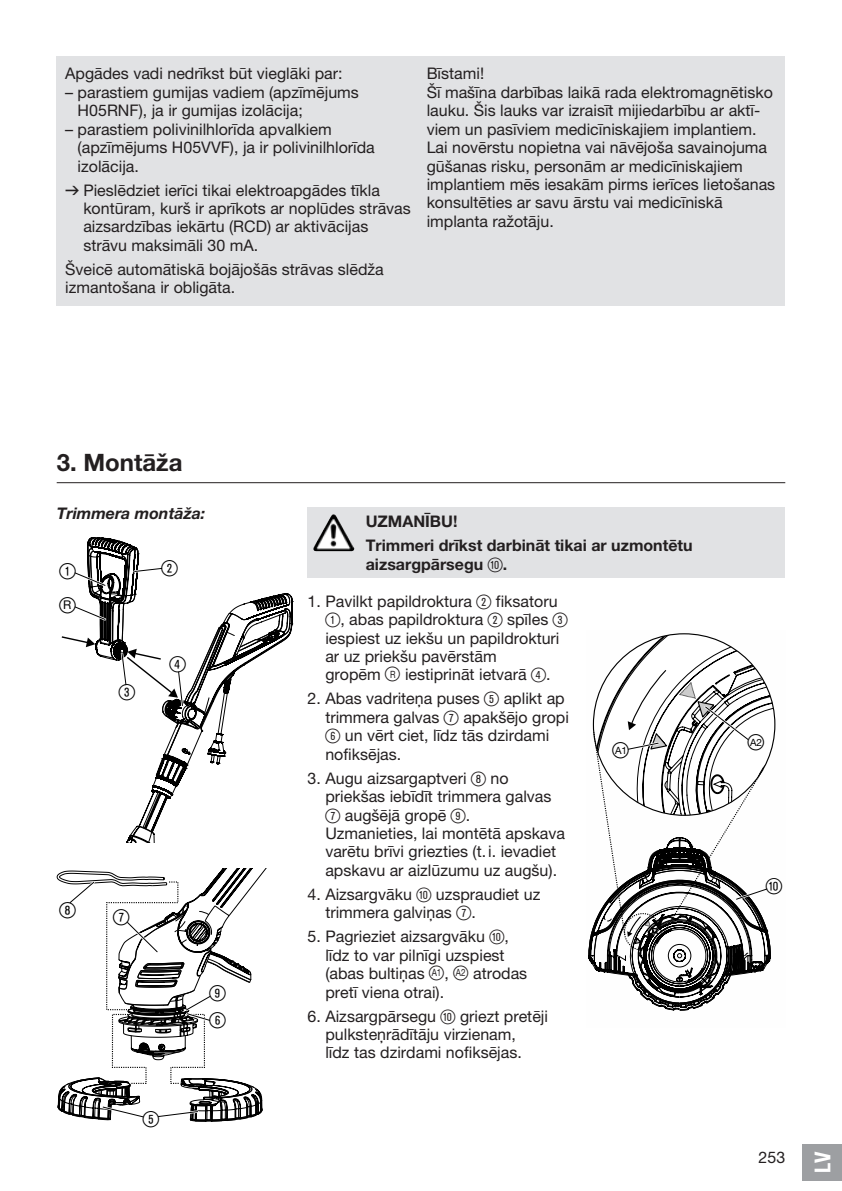
<style>
.page{position:relative;width:842px;height:1191px;background:#fff}
.page>*{position:absolute;margin:0;border:0;box-sizing:border-box;transform-origin:0 0}
.t1{font:700 24px "GARDENA Pro";color:#231f20}
.t2{font:22px/34px "Ziffernim Kreisund Quadrat BQ";color:#000}
.t3{font:22px "GARDENA Pro Bo Cond";color:#fff}
.t4{font:16px/18.4px "GARDENA Pro";color:#231f20}
.t5{font:700 16px/24px "GARDENA Pro";color:#231f20}
.t6{font:italic 700 16px "GARDENA Pro";color:#231f20}
.t7{font:10px "GARDENA Pro";color:#000}
.s1{font-family:"Formdruck"}
.s2{font-family:"Ziffernim Kreisund Quadrat BQ";font-weight:400;font-size:20px}
.s3{font-family:"Ziffernim Kreisund Quadrat BQ";font-size:20px}
.s4{font-size:10px}
.s5{font-family:"Ziffernim Kreisund Quadrat BQ";font-size:22px}
</style>
<div class="page">
<div style="left:57px;top:57px;width:728px;height:249px;background:#e1e2e4"></div>
<hr style="left:57px;top:482px;width:728px;height:1px;background:#231f20">
<div style="left:308px;top:507px;width:477px;height:71px;background:#e1e2e4"></div>
<svg style="left:61px;top:537px;width:232px;height:306px"></svg>
<svg style="left:57px;top:868px;width:210px;height:254px"></svg>
<img style="left:315px;top:514px;width:18px;height:31px">
<svg style="left:612px;top:633px;width:144px;height:35px"></svg>
<svg style="left:588px;top:668px;width:188px;height:343px"></svg>
<div style="left:802px;top:1143px;width:40px;height:37px;background:#9d9fa2"></div>
<p class="t4" style="left:65px;top:64px;width:279px">Apgādes vadi nedrīkst būt vieglāki par:</p>
<p class="t4" style="left:78px;top:83px;width:283px;text-indent:-12px">– parastiem gumijas vadiem (apzīmējums<br>H05RNF), ja ir gumijas izolācija;</p>
<p class="t4" style="left:78px;top:120px;width:299px;text-indent:-12px">– parastiem polivinilhlorīda apvalkiem (apzīmējums H05VVF), ja ir polivinilhlorīda izolācija.</p>
<p class="t4" style="left:83px;top:180px;width:329px;text-indent:-18px"><span class="s1">v</span> Pieslēdziet ierīci tikai elektroapgādes tīkla kontūram, kurš ir aprīkots ar noplūdes strāvas aizsardzības iekārtu (RCD) ar aktivācijas strāvu maksimāli 30 mA.</p>
<p class="t4" style="left:65px;top:260px;width:320px">Šveicē automātiskā bojājošās strāvas slēdža izmantošana ir obligāta.</p>
<p class="t4" style="left:427px;top:64px;width:350px">Bīstami!<br>Šī mašīna darbības laikā rada elektromagnētisko lauku. Šis lauks var izraisīt mijiedarbību ar aktī&shy;viem un pasīviem medicīniskajiem implantiem.<br>Lai novērstu nopietna vai nāvējoša savainojuma gūšanas risku, personām ar medicīniskajiem implantiem mēs iesakām pirms ierīces lietošanas konsultēties ar savu ārstu vai medicīniskā implanta ražotāju.</p>
<h1 class="t1" style="left:57px;top:447px;width:127px">3. Montāža</h1>
<p class="t6" style="left:57px;top:503px;width:150px">Trimmera montāža:</p>
<h2 class="t2" style="left:59px;top:554px;width:18px">1 ß<sup>R</sup></h2>
<h2 class="t2" style="left:161px;top:551px;width:18px">2</h2>
<h2 class="t2" style="left:119px;top:675px;width:18px">3</h2>
<h2 class="t2" style="left:169px;top:647px;width:18px">4</h2>
<h2 class="t2" style="left:60px;top:893px;width:18px">8</h2>
<h2 class="t2" style="left:113px;top:901px;width:18px">7</h2>
<h2 class="t2" style="left:143px;top:1102px;width:18px">5</h2>
<h2 class="t2" style="left:209px;top:980px;width:18px;line-height:26.8px">9<br>6</h2>
<p class="t5" style="left:366px;top:509px;width:328px">UZMANĪBU!<br>Trimmeri drīkst darbināt tikai ar uzmontētu</p>
<p class="t5" style="left:366px;top:551px;width:143px">aizsargpārsegu <span class="s2">0</span>.</p>
<p class="t4" style="left:325px;top:591px;width:244px;text-indent:-18px">1. Pavilkt papildroktura <span class="s3">2</span> fiksatoru<br><span class="s3">1</span>, abas papildroktura <span class="s3">2</span> spīles <span class="s3">3 </span>iespiest uz iekšu un papildrokturi ar uz priekšu pavērstām<br>gropēm <span class="s3">ß</span><span class="s4">R</span> iestiprināt ietvarā <span class="s3">4</span>.</p>
<p class="t4" style="left:325px;top:689px;width:245px;text-indent:-18px">2. Abas vadriteņa puses <span class="s3">5</span> aplikt ap trimmera galvas <span class="s3">7</span> apakšējo gropi<br><span class="s3">6</span> un vērt ciet, līdz tās dzirdami nofiksējas.</p>
<p class="t4" style="left:325px;top:768px;width:241px;text-indent:-18px">3. Augu aizsargaptveri <span class="s3">8</span> no priekšas iebīdīt trimmera galvas<br><span class="s3">7</span> augšējā gropē <span class="s3">9</span>.<br>Uzmanieties, lai montētā apskava varētu brīvi griezties (t.i. ievadiet apskavu ar aizlūzumu uz augšu).</p>
<p class="t4" style="left:325px;top:884px;width:216px;text-indent:-18px">4. Aizsargvāku <span class="s3">0</span> uzspraudiet uz trimmera galviņas <span class="s3">7</span>.</p>
<p class="t4" style="left:325px;top:927px;width:203px;text-indent:-18px">5. Pagrieziet aizsargvāku <span class="s3">0</span>, līdz to var pilnīgi uzspiest (abas bultiņas <span class="s3">ß</span><sup>A1</sup> , <span class="s3">ß</span><sup>A2</sup> atrodas pretī viena otrai).</p>
<p class="t4" style="left:325px;top:1006px;width:224px;text-indent:-18px">6. Aizsargpārsegu <span class="s3">0</span> griezt pretēji pulksteņrādītāju virzienam,<br>līdz tas dzirdami nofiksējas.</p>
<p class="t7" style="left:612px;top:744px;width:18px"><span class="s5">ß</span>A 1</p>
<p class="t7" style="left:748px;top:736px;width:18px"><span class="s5">ß</span>A 2</p>
<h2 class="t2" style="left:766px;top:869px;width:18px">0</h2>
<p class="t4" style="left:759px;top:1147px;width:28px">253</p>
<h2 class="t3" style="left:809px;top:1172px;width:23px;rotate:-90deg">LV</h2>
</div>
